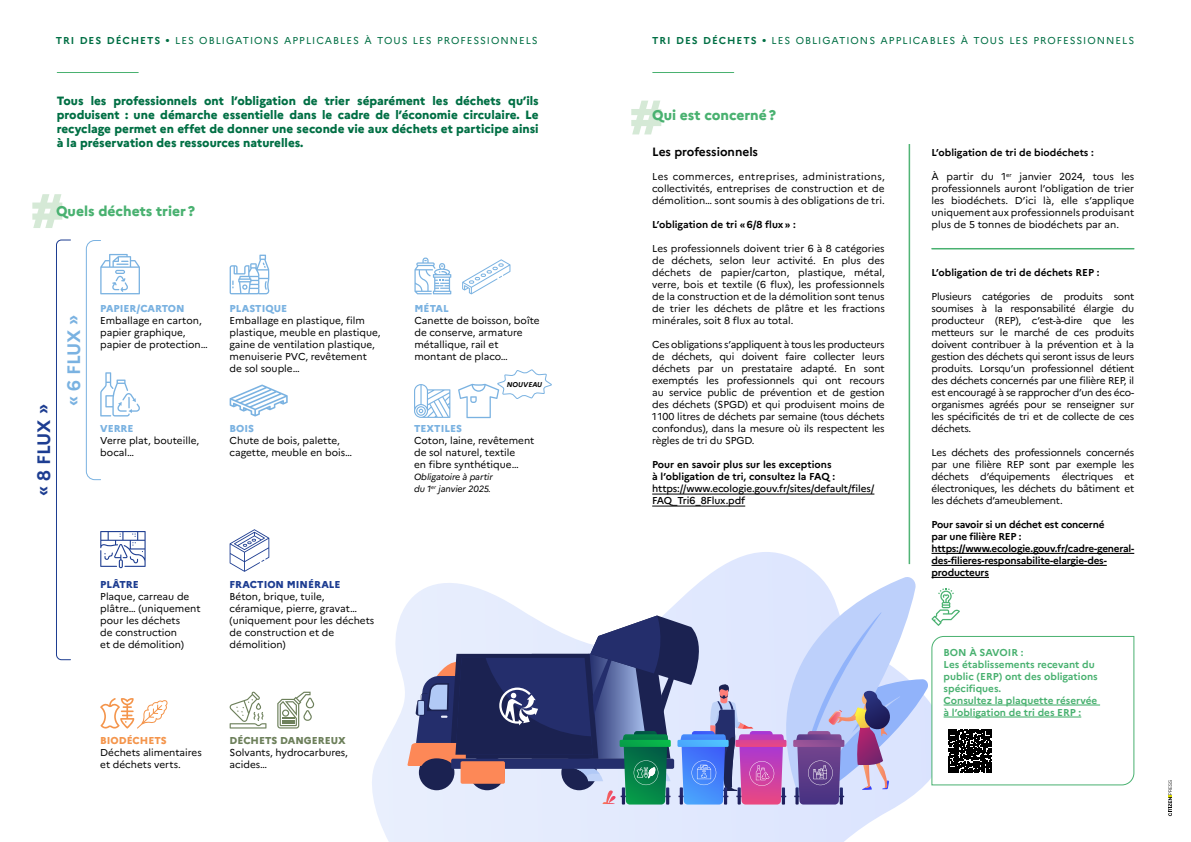
<style>
.page{position:relative;width:1191px;height:842px;background:#fff}
.page>*{position:absolute;margin:0;border:0;box-sizing:border-box;transform-origin:0 0}
.t1{font:700 18px "Marianne";color:#7ab2e1}
.t2{font:700 18px "Marianne";color:#1d3d91}
.t3{font:800 14px "Marianne";color:#49b170}
.t4{font:800 12px/14px "Marianne";color:#006f44;text-align:justify}
.t5{font:700 12px "Marianne";color:#000}
.t6{font:10px/12px "Marianne";color:#000}
.t7{font:700 10px/12px "Marianne";letter-spacing:-.015em;color:#000}
.t8{font:700 10px/12px "Marianne";color:#49b170}
.t9{font:10px "Marianne";letter-spacing:.1em;color:#006f44}
.t10{font:500 10px/12px "Marianne";letter-spacing:-.01em;color:#000}
.t11{font:800 10px "Marianne";color:#7ab2e1}
.t12{font:800 10px "Marianne";color:#1d3d91}
.t13{font:800 10px "Marianne";color:#6d805b}
.t14{font:800 10px "Marianne";color:#f4954c}
.t15{font:italic 9px/12px "Marianne";letter-spacing:-.01em;color:#000}
.t16{font:italic 700 7px "Marianne";color:#000}
.s1{font-weight:700}
</style>
<div class="page">
<svg style="left:372px;top:541px;width:642px;height:301px"></svg>
<svg style="left:32px;top:194px;width:30px;height:34px"></svg>
<hr style="left:57px;top:72px;width:81px;height:1px;background:#49b170">
<hr style="left:652px;top:72px;width:82px;height:1px;background:#49b170">
<svg style="left:230px;top:255px;width:39px;height:39px"></svg>
<svg style="left:631px;top:101px;width:30px;height:33px"></svg>
<svg style="left:414px;top:257px;width:37px;height:37px"></svg>
<svg style="left:462px;top:259px;width:48px;height:35px"></svg>
<hr style="left:652px;top:494px;width:222px;height:1px;background:#000">
<hr style="left:652px;top:506px;width:93px;height:1px;background:#000">
<hr style="left:931px;top:553px;width:203px;height:1px;background:#000">
<hr style="left:931px;top:565px;width:175px;height:1px;background:#000">
<svg style="left:56px;top:239px;width:15px;height:422px"></svg>
<hr style="left:909px;top:144px;width:1px;height:420px;background:#49b170">
<hr style="left:931px;top:248px;width:203px;height:1px;background:#49b170">
<hr style="left:931px;top:249px;width:203px;height:1px;background:#49b170">
<svg style="left:85px;top:240px;width:55px;height:241px"></svg>
<svg style="left:230px;top:384px;width:58px;height:32px"></svg>
<svg style="left:100px;top:531px;width:46px;height:37px"></svg>
<svg style="left:229px;top:529px;width:40px;height:43px"></svg>
<svg style="left:414px;top:384px;width:36px;height:34px"></svg>
<svg style="left:458px;top:369px;width:94px;height:49px"></svg>
<svg style="left:100px;top:698px;width:68px;height:31px"></svg>
<svg style="left:229px;top:692px;width:37px;height:36px"></svg>
<svg style="left:277px;top:692px;width:37px;height:36px"></svg>
<svg style="left:407px;top:575px;width:727px;height:230px"></svg>
<svg style="left:1168px;top:780px;width:4px;height:36px"></svg>
<p class="t9" style="left:56px;top:34px;width:483px"><span class="s1">TRI DES DÉCHETS •</span> LES OBLIGATIONS APPLICABLES À TOUS LES PROFESSIONNELS</p>
<p class="t9" style="left:652px;top:34px;width:483px"><span class="s1">TRI DES DÉCHETS •</span> LES OBLIGATIONS APPLICABLES À TOUS LES PROFESSIONNELS</p>
<p class="t4" style="left:57px;top:94px;width:483px">Tous les professionnels ont l’obligation de trier séparément les déchets qu’ils produisent : une démarche essentielle dans le cadre de l’économie circulaire. Le recyclage permet en effet de donner une seconde vie aux déchets et participe ainsi à la préservation des ressources naturelles.</p>
<h2 class="t3" style="left:56px;top:202px;width:140px">Quels déchets trier?</h2>
<h1 class="t2" style="left:33px;top:495px;width:93px;rotate:-90deg">« 8 FLUX »</h1>
<h1 class="t1" style="left:63px;top:406px;width:93px;rotate:-90deg">« 6 FLUX »</h1>
<p class="t11" style="left:100px;top:302px;width:86px">PAPIER/CARTON</p>
<p class="t6" style="left:100px;top:314px;width:109px">Emballage en carton, papier graphique, papier de protection…</p>
<p class="t11" style="left:100px;top:422px;width:35px">VERRE</p>
<p class="t6" style="left:100px;top:434px;width:100px">Verre plat, bouteille, bocal…</p>
<p class="t11" style="left:230px;top:302px;width:59px">PLASTIQUE</p>
<p class="t6" style="left:230px;top:314px;width:152px">Emballage en plastique, film plastique, meuble en plastique, gaine de ventilation plastique, menuiserie PVC, revêtement de sol souple…</p>
<p class="t11" style="left:230px;top:422px;width:26px">BOIS</p>
<p class="t6" style="left:230px;top:434px;width:124px">Chute de bois, palette, cagette, meuble en bois…</p>
<p class="t12" style="left:100px;top:578px;width:40px">PLÂTRE</p>
<p class="t6" style="left:100px;top:590px;width:102px">Plaque, carreau de plâtre… (uniquement pour les déchets<br>de construction<br>et de démolition)</p>
<p class="t12" style="left:230px;top:578px;width:112px">FRACTION MINÉRALE</p>
<p class="t6" style="left:230px;top:590px;width:146px">Béton, brique, tuile, céramique, pierre, gravat… (uniquement pour les déchets de construction et de démolition)</p>
<p class="t14" style="left:100px;top:734px;width:68px">BIODÉCHETS</p>
<p class="t6" style="left:100px;top:746px;width:103px">Déchets alimentaires et déchets verts.</p>
<p class="t13" style="left:230px;top:734px;width:117px">DÉCHETS DANGEREUX</p>
<p class="t6" style="left:230px;top:746px;width:120px">Solvants, hydrocarbures, acides…</p>
<p class="t11" style="left:414px;top:302px;width:36px">MÉTAL</p>
<p class="t6" style="left:414px;top:314px;width:127px">Canette de boisson, boîte de conserve, armature métallique, rail et montant de placo…</p>
<p class="t16" style="left:507px;top:380px;width:37px">NOUVEAU</p>
<p class="t11" style="left:414px;top:422px;width:49px">TEXTILES</p>
<p class="t6" style="left:414px;top:434px;width:122px">Coton, laine, revêtement de sol naturel, textile<br>en fibre synthétique…</p>
<p class="t15" style="left:414px;top:471px;width:80px">Obligatoire à partir du 1<sup>er</sup> janvier 2025.</p>
<h2 class="t3" style="left:652px;top:106px;width:125px">Qui est concerné?</h2>
<p class="t5" style="left:652px;top:144px;width:107px">Les professionnels</p>
<p class="t6" style="left:652px;top:170px;width:234px;text-align:justify">Les commerces, entreprises, administrations, collectivités, entreprises de construction et de démolition… sont soumis à des obligations de tri.</p>
<p class="t7" style="left:652px;top:218px;width:145px">L’obligation de tri «6/8 flux» :</p>
<p class="t6" style="left:652px;top:242px;width:234px;text-align:justify">Les professionnels doivent trier 6 à 8 catégories de déchets, selon leur activité. En plus des déchets de papier/carton, plastique, métal, verre, bois et textile (6 flux), les professionnels de la construction et de la démolition sont tenus de trier les déchets de plâtre et les fractions minérales, soit 8 flux au total.</p>
<p class="t6" style="left:652px;top:338px;width:234px;text-align:justify">Ces obligations s’appliquent à tous les producteurs de déchets, qui doivent faire collecter leurs déchets par un prestataire adapté. En sont exemptés les professionnels qui ont recours au service public de prévention et de gestion des déchets (SPGD) et qui produisent moins de 1100 litres de déchets par semaine (tous déchets confondus), dans la mesure où ils respectent les règles de tri du SPGD.</p>
<p class="t7" style="left:652px;top:458px;width:184px">Pour en savoir plus sur les exceptions à l’obligation de tri, consultez la FAQ :</p>
<p class="t10" style="left:652px;top:482px;width:224px">https://www.ecologie.gouv.fr/sites/default/files/<br>FAQ_Tri6_8Flux.pdf</p>
<p class="t7" style="left:931px;top:146px;width:164px">L’obligation de tri de biodéchets :</p>
<p class="t6" style="left:931px;top:170px;width:204px;text-align:justify">À partir du 1<sup>er</sup> janvier 2024, tous les professionnels auront l’obligation de trier les biodéchets. D’ici là, elle s’applique uniquement aux professionnels produisant plus de 5 tonnes de biodéchets par an.</p>
<p class="t7" style="left:931px;top:266px;width:169px">L’obligation de tri de déchets REP :</p>
<p class="t6" style="left:931px;top:290px;width:204px;text-align:justify">Plusieurs catégories de produits sont soumises à la responsabilité élargie du producteur (REP), c’est-à-dire que les metteurs sur le marché de ces produits doivent contribuer à la prévention et à la gestion des déchets qui seront issus de leurs produits. Lorsqu’un professionnel détient des déchets concernés par une filière REP, il est encouragé à se rapprocher d’un des éco&shy;organismes agréés pour se renseigner sur les spécificités de tri et de collecte de ces déchets.</p>
<p class="t6" style="left:931px;top:446px;width:204px;text-align:justify">Les déchets des professionnels concernés par une filière REP sont par exemple les déchets d’équipements électriques et électroniques, les déchets du bâtiment et les déchets d’ameublement.</p>
<p class="t7" style="left:931px;top:518px;width:204px">Pour savoir si un déchet est concerné<br>par une filière REP : https://www.ecologie.gouv.fr/cadre-general&shy;des-filieres-responsabilite-elargie-des&shy;producteurs</p>
<p class="t8" style="left:943px;top:646px;width:156px">BON À SAVOIR :<br>Les établissements recevant du public (ERP) ont des obligations spécifiques.<br>Consultez la plaquette réservée à l’obligation de tri des ERP :</p>
</div>
